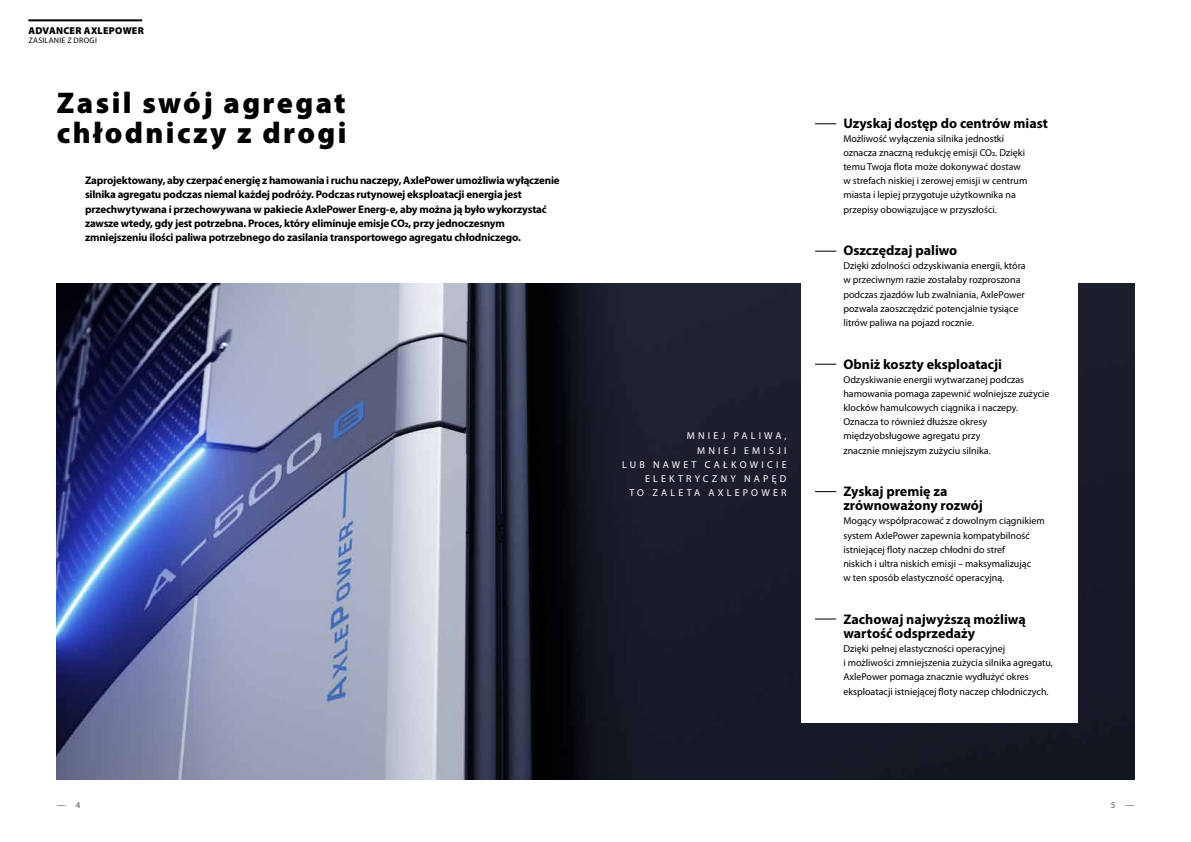
<style>
.page{position:relative;width:1191px;height:842px;background:#fff}
.page>*{position:absolute;margin:0;border:0;box-sizing:border-box;transform-origin:0 0}
.t1{font:900 30px/30px "Myriad Pro";letter-spacing:.08em;color:#000}
.t2{font:700 14px/14.2px "Myriad Pro";color:#000}
.t3{font:700 11px/14.2px "Myriad Pro";letter-spacing:-.02em;color:#000}
.t4{font:10px/14.2px "Myriad Pro";color:#000}
.t5{font:10px/14.2px "Myriad Pro";letter-spacing:.32em;color:#fff;text-align:right}
.t6{font:900 10px "Myriad Pro";letter-spacing:.025em;color:#000}
.t7{font:9px "Myriad Pro";color:#4d4d4f}
.t8{font:8px "Myriad Pro";letter-spacing:.03em;color:#000}
</style>
<div class="page">
<hr style="left:28px;top:19px;width:114px;height:2px;background:#000">
<img style="left:57px;top:283px;width:1077px;height:497px">
<div style="left:801px;top:94px;width:276px;height:629px;background:#fff"></div>
<svg style="left:815px;top:364px;width:21px;height:1px"></svg>
<svg style="left:815px;top:491px;width:21px;height:1px"></svg>
<svg style="left:815px;top:619px;width:21px;height:1px"></svg>
<svg style="left:815px;top:124px;width:21px;height:1px"></svg>
<svg style="left:815px;top:251px;width:21px;height:1px"></svg>
<p class="t6" style="left:28px;top:24px;width:117px">ADVANCER AXLEPOWER</p>
<p class="t8" style="left:28px;top:35px;width:70px">ZASILANIE Z DROGI</p>
<h1 class="t1" style="left:57px;top:89px;width:291px">Zasil swój agregat chłodniczy z drogi</h1>
<p class="t3" style="left:85px;top:174px;width:476px">Zaprojektowany, aby czerpać energię z hamowania i ruchu naczepy, AxlePower umożliwia wyłączenie silnika agregatu podczas niemal każdej podróży. Podczas rutynowej eksploatacji energia jest przechwytywana i przechowywana w pakiecie AxlePower Energ-e, aby można ją było wykorzystać zawsze wtedy, gdy jest potrzebna. Proces, który eliminuje emisje CO², przy jednoczesnym zmniejszeniu ilości paliwa potrzebnego do zasilania transportowego agregatu chłodniczego.</p>
<p class="t5" style="left:622px;top:429px;width:166px">MNIEJ PALIWA,<br>MNIEJ EMISJI<br>LUB NAWET CAŁKOWICIE<br>ELEKTRYCZNY NAPĘD<br>TO ZALETA AXLEPOWER</p>
<h2 class="t2" style="left:843px;top:116px;width:206px">Uzyskaj dostęp do centrów miast</h2>
<p class="t4" style="left:843px;top:131px;width:185px">Możliwość wyłączenia silnika jednostki oznacza znaczną redukcję emisji CO². Dzięki temu Twoja flota może dokonywać dostaw w strefach niskiej i zerowej emisji w centrum miasta i lepiej przygotuje użytkownika na przepisy obowiązujące w przyszłości.</p>
<h2 class="t2" style="left:843px;top:243px;width:115px">Oszczędzaj paliwo</h2>
<p class="t4" style="left:843px;top:259px;width:184px">Dzięki zdolności odzyskiwania energii, która w przeciwnym razie zostałaby rozproszona podczas zjazdów lub zwalniania, AxlePower pozwala zaoszczędzić potencjalnie tysiące litrów paliwa na pojazd rocznie.</p>
<h2 class="t2" style="left:843px;top:357px;width:160px">Obniż koszty eksploatacji</h2>
<p class="t4" style="left:843px;top:372px;width:208px">Odzyskiwanie energii wytwarzanej podczas hamowania pomaga zapewnić wolniejsze zużycie klocków hamulcowych ciągnika i naczepy.<br>Oznacza to również dłuższe okresy międzyobsługowe agregatu przy<br>znacznie mniejszym zużyciu silnika.</p>
<h2 class="t2" style="left:843px;top:484px;width:141px">Zyskaj premię za zrównoważony rozwój</h2>
<p class="t4" style="left:843px;top:514px;width:203px">Mogący współpracować z dowolnym ciągnikiem system AxlePower zapewnia kompatybilność istniejącej floty naczep chłodni do stref<br>niskich i ultra niskich emisji – maksymalizując<br>w ten sposób elastyczność operacyjną.</p>
<h2 class="t2" style="left:843px;top:612px;width:184px">Zachowaj najwyższą możliwą wartość odsprzedaży</h2>
<p class="t4" style="left:843px;top:642px;width:211px">Dzięki pełnej elastyczności operacyjnej<br>i możliwości zmniejszenia zużycia silnika agregatu, AxlePower pomaga znacznie wydłużyć okres eksploatacji istniejącej floty naczep chłodniczych.</p>
<p class="t7" style="left:57px;top:800px;width:25px">— 4</p>
<p class="t7" style="left:1110px;top:800px;width:25px">5 —</p>
</div>
